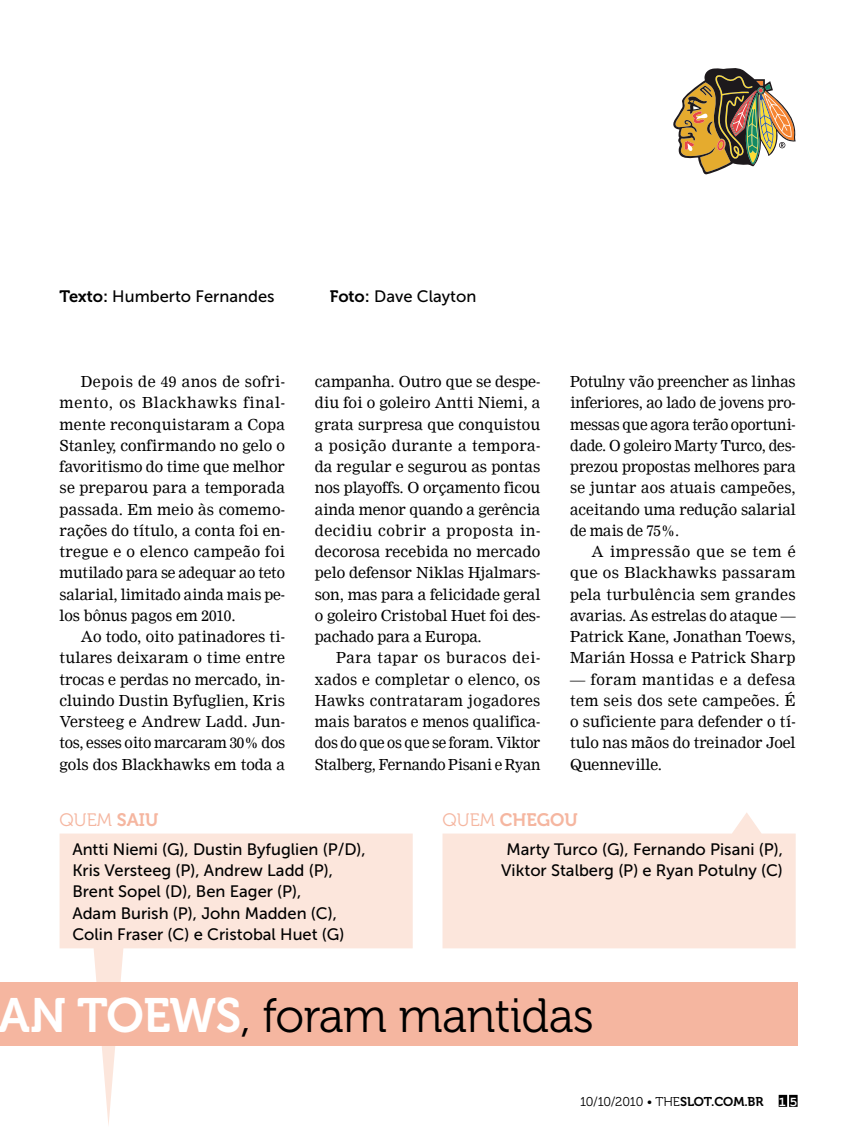
<style>
.page{position:relative;width:851px;height:1127px;background:#fff}
.page>*{position:absolute;margin:0;border:0;box-sizing:border-box;transform-origin:0 0}
.t1{font:48px "Museo 300";letter-spacing:-.01em;color:#000}
.t2{font:18px "Museo 700";color:#f5b6a0}
.t3{font:18px "Museo 300";color:#f5b6a0}
.t4{font:16.5px/21.3px "Museo Sans 500";color:#000}
.t5{font:15px/21.3px "Nimrod";letter-spacing:-.005em;color:#000;text-align:justify}
.t6{font:12.75px "Museo 300";letter-spacing:-.02em;color:#000}
.s1{font-family:"Museo 700"}
.s2{font-family:"Museo 300"}
.s3{font-family:"Museo 700";color:#fff}
.s4{font-family:"Courier New";font-weight:700;font-size:13.5px;color:#fff}
</style>
<div class="page">
<svg style="left:778px;top:1095px;width:19px;height:12px"></svg>
<svg style="left:60px;top:833px;width:352px;height:292px;fill:#fce6dc"></svg>
<svg style="left:442px;top:812px;width:353px;height:136px;fill:#fce6dc"></svg>
<div style="left:0;top:982px;width:797px;height:64px;background:#f5b6a0"></div>
<svg style="left:673px;top:68px;width:123px;height:107px"></svg>
<p class="t4" style="left:60px;top:286px;width:216px"><span class="s1">TEXTO:</span> Humberto Fernandes</p>
<p class="t4" style="left:330px;top:286px;width:148px"><span class="s1">FOTO:</span> Dave Clayton</p>
<p class="t5" style="left:60px;top:371px;width:227px;text-indent:21px">Depois de 49 anos de sofri&shy;mento, os Blackhawks final&shy;mente reconquistaram a Copa Stanley, confirmando no gelo o favoritismo do time que melhor se preparou para a temporada passada. Em meio às comemo&shy;rações do título, a conta foi en&shy;tregue e o elenco campeão foi mutilado para se adequar ao teto salarial, limitado ainda mais pe&shy;los bônus pagos em 2010.</p>
<p class="t5" style="left:60px;top:626px;width:227px;text-indent:21px">Ao todo, oito patinadores ti&shy;tulares deixaram o time entre trocas e perdas no mercado, in&shy;cluindo Dustin Byfuglien, Kris Versteeg e Andrew Ladd. Jun&shy;tos, esses oito marcaram 30% dos gols dos Blackhawks em toda a</p>
<p class="t5" style="left:315px;top:371px;width:227px">campanha. Outro que se despe&shy;diu foi o goleiro Antti Niemi, a grata surpresa que conquistou a posição durante a tempora&shy;da regular e segurou as pontas nos playoffs. O orçamento ficou ainda menor quando a gerência decidiu cobrir a proposta in&shy;decorosa recebida no mercado pelo defensor Niklas Hjalmars&shy;son, mas para a felicidade geral o goleiro Cristobal Huet foi des&shy;pachado para a Europa.</p>
<p class="t5" style="left:315px;top:647px;width:227px;text-indent:21px">Para tapar os buracos dei&shy;xados e completar o elenco, os Hawks contrataram jogadores mais baratos e menos qualifica&shy;dos do que os que se foram. Viktor Stalberg, Fernando Pisani e Ryan</p>
<p class="t5" style="left:570px;top:371px;width:227px">Potulny vão preencher as linhas inferiores, ao lado de jovens pro&shy;messas que agora terão oportuni&shy;dade. O goleiro Marty Turco, des&shy;prezou propostas melhores para se juntar aos atuais campeões, aceitando uma redução salarial de mais de 75%.</p>
<p class="t5" style="left:570px;top:541px;width:227px;text-indent:21px">A impressão que se tem é que os Blackhawks passaram pela turbulência sem grandes avarias. As estrelas do ataque — Patrick Kane, Jonathan Toews, Marián Hossa e Patrick Sharp</p>
<p class="t5" style="left:570px;top:669px;width:227px">— foram mantidas e a defesa tem seis dos sete campeões. É o suficiente para defender o tí&shy;tulo nas mãos do treinador Joel Quenneville.</p>
<p class="t3" style="left:60px;top:810px;width:100px">Quem <span class="s1">SAIU</span></p>
<p class="t2" style="left:442px;top:809px;width:137px"><span class="s2">Quem</span> CHEGOU</p>
<p class="t4" style="left:72px;top:838px;width:295px">Antti Niemi (G), Dustin Byfuglien (P/D), Kris Versteeg (P), Andrew Ladd (P), Brent Sopel (D), Ben Eager (P),<br>Adam Burish (P), John Madden (C), Colin Fraser (C) e Cristobal Huet (G)</p>
<p class="t4" style="left:501px;top:838px;width:283px;text-align:center">Marty Turco (G), Fernando Pisani (P),<br>Viktor Stalberg (P) e Ryan Potulny (C)</p>
<h1 class="t1" style="left:-1px;top:990px;width:596px"><span class="s3">AN TOEWS</span>, foram mantidas</h1>
<p class="t6" style="left:580px;top:1094px;width:219px">10/10/2010 • THE<span class="s1">SLOT.COM.BR</span> <span class="s4">1 5</span></p>
</div>
